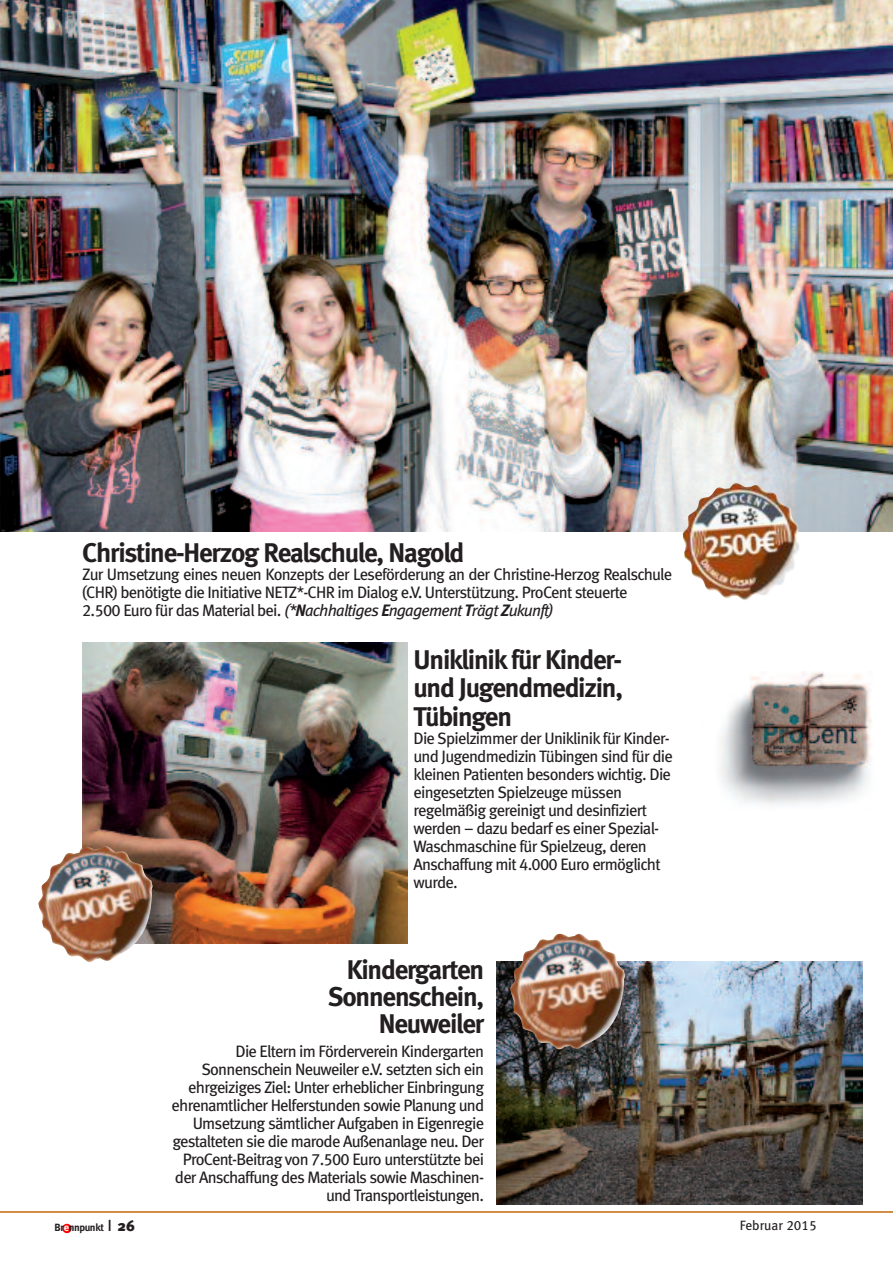
<style>
.page{position:relative;width:893px;height:1263px;background:#fff}
.page>*{position:absolute;margin:0;border:0;box-sizing:border-box;transform-origin:0 0}
.t1{font:700 27px/28.5px "Meta";letter-spacing:-.045em;color:#231f20;text-align:justify}
.t2{font:16.5px/18px "Meta Book LF";letter-spacing:-.045em;color:#231f20}
.t3{font:13.5px "Meta Book LF";color:#231f20}
.t4{font:700 10.5px "Meta";letter-spacing:-.035em;color:#231f20}
.s1{font-style:italic}
.s2{font-family:"Meta Bold Lf";font-style:italic}
.s3{color:#fff}
.s4{font-family:"Meta Normal Caps";font-weight:400;font-size:21px}
.s5{font-weight:900;font-size:15px}
</style>
<div class="page">
<img style="left:720px;top:671px;width:152px;height:134px">
<div style="left:62px;top:1224px;width:10px;height:9px;background:#f00;border-radius:50%"></div>
<hr style="left:0;top:1211px;width:893px;height:2px;background:#c6690a">
<img style="left:0;top:0;width:893px;height:532px">
<img style="left:683px;top:480px;width:117px;height:120px">
<img style="left:83px;top:642px;width:325px;height:301px">
<img style="left:496px;top:961px;width:366px;height:243px">
<img style="left:38px;top:843px;width:115px;height:120px">
<img style="left:510px;top:933px;width:115px;height:120px">
<h1 class="t1" style="left:82px;top:538px;width:384px">Christine-Herzog Realschule, Nagold</h1>
<p class="t2" style="left:82px;top:567px;width:591px">Zur Umsetzung eines neuen Konzepts der Leseförderung an der Christine-Herzog Realschule (CHR) benötigte die Initiative NETZ*-CHR im Dialog e.V. Unterstützung. ProCent steuerte<br>2.500 Euro für das Material bei. <span class="s1">(*</span><span class="s2">N</span><span class="s1">achhaltiges</span> <span class="s2">E</span><span class="s1">ngagement</span> <span class="s2">T</span><span class="s1">rägt</span> <span class="s2">Z</span><span class="s1">ukunft)</span></p>
<h1 class="t1" style="left:414px;top:645px;width:211px">Uniklinik für Kinder&shy;und Jugendmedizin, Tübingen</h1>
<p class="t2" style="left:414px;top:731px;width:261px">Die Spielzimmer der Uniklinik für Kinder&shy;und Jugendmedizin Tübingen sind für die kleinen Patienten besonders wichtig. Die eingesetzten Spielzeuge müssen regelmäßig gereinigt und desinfiziert werden – dazu bedarf es einer Spezial-Waschmaschine für Spielzeug, deren Anschaffung mit 4.000 Euro ermöglicht wurde.</p>
<p class="t4" style="left:55px;top:1221px;width:82px">Br<span class="s3">e</span>nnpunkt <span class="s4">i</span> <span class="s5">26</span></p>
<h1 class="t1" style="left:328px;top:956px;width:158px;line-height:27px;text-align:right">Kindergarten<br>Sonnenschein,<br>Neuweiler</h1>
<p class="t2" style="left:172px;top:1044px;width:314px;text-align:right">Die Eltern im Förderverein Kindergarten Sonnenschein Neuweiler e.V. setzten sich ein ehrgeiziges Ziel: Unter erheblicher Einbringung ehrenamtlicher Helferstunden sowie Planung und Umsetzung sämtlicher Aufgaben in Eigenregie gestalteten sie die marode Außenanlage neu. Der ProCent-Beitrag von 7.500 Euro unterstützte bei der Anschaffung des Materials sowie Maschinen&shy;und Transportleistungen.</p>
<p class="t3" style="left:740px;top:1221px;width:78px">Februar 2015</p>
</div>
